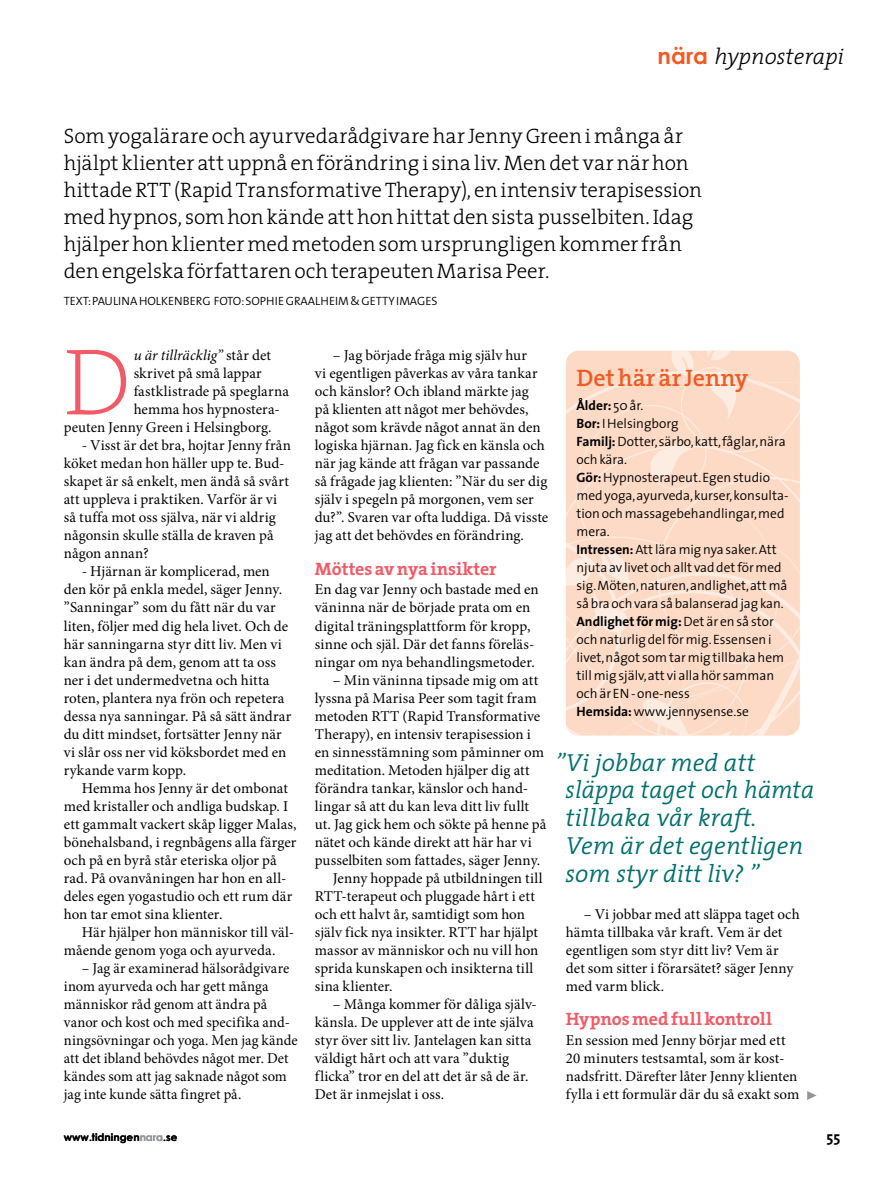
<style>
.page{position:relative;width:885px;height:1183px;background:#fff}
.page>*{position:absolute;margin:0;border:0;box-sizing:border-box;transform-origin:0 0}
.t1{font:200 94.95px "The Serif";color:#f15b67}
.t2{font:italic 300 24.75px/27.8px "The Serif";letter-spacing:.005em;color:#006f6d}
.t3{font:600 24px "The Serif";color:#f15a22}
.t4{font:italic 300 22.5px "The Serif";color:#000}
.t5{font:300 21px/27px "The Serif";color:#000}
.t6{font:700 18px "The Serif";letter-spacing:-.005em;color:#f15b67}
.t7{font:15px/18px "Minion Pro";letter-spacing:.005em;color:#000}
.t8{font:italic 15px "Minion Pro";letter-spacing:.005em;color:#000}
.t9{font:700 15px "The Sans";color:#000}
.t10{font:300 13.5px/18px "The Sans";color:#000}
.t11{font:300 12px "The Sans";color:#000}
.t12{font:700 10.5px "Century Gothic";color:#000}
.s1{font-family:"Century Gothic";font-weight:700;font-style:normal;color:#f15a22}
.s2{font-style:normal}
.s3{font-weight:700}
.s4{color:#939598}
</style>
<div class="page">
<svg style="left:807px;top:1091px;width:9px;height:8px"></svg>
<img style="left:566px;top:350px;width:233px;height:385px">
<h3 class="t4" style="left:657px;top:37px;width:188px"><span class="s1">nära</span> hypnosterapi</h3>
<p class="t5" style="left:64px;top:122px;width:639px">Som yogalärare och ayurvedarådgivare har Jenny Green i många år hjälpt klienter att uppnå en förändring i sina liv. Men det var när hon hittade RTT (Rapid Transformative Therapy), en intensiv terapisession med hypnos, som hon kände att hon hittat den sista pusselbiten. Idag hjälper hon klienter med metoden som ursprungligen kommer från den engelska författaren och terapeuten Marisa Peer.</p>
<p class="t11" style="left:64px;top:291px;width:375px">TEXT: PAULINA HOLKENBERG FOTO: SOPHIE GRAALHEIM &amp; GETTY IMAGES</p>
<h1 class="t1" style="left:64px;top:304px;width:69px">D</h1>
<p class="t8" style="left:134px;top:345px;width:139px">u är tillräcklig” <span class="s2">står det</span></p>
<p class="t7" style="left:134px;top:364px;width:130px">skrivet på små lappar</p>
<p class="t7" style="left:134px;top:382px;width:157px">fastklistrade på speglarna</p>
<p class="t7" style="left:134px;top:400px;width:148px">hemma hos hypnostera-</p>
<p class="t7" style="left:64px;top:418px;width:209px">peuten Jenny Green i Helsingborg.</p>
<p class="t7" style="left:64px;top:436px;width:229px;text-indent:18px">- Visst är det bra, hojtar Jenny från köket medan hon häller upp te. Bud&shy;skapet är så enkelt, men ändå så svårt att uppleva i praktiken. Varför är vi så tuffa mot oss själva, när vi aldrig någonsin skulle ställa de kraven på någon annan?</p>
<p class="t7" style="left:64px;top:562px;width:229px;text-indent:18px">- Hjärnan är komplicerad, men den kör på enkla medel, säger Jenny. ”Sanningar” som du fått när du var liten, följer med dig hela livet. Och de här sanningarna styr ditt liv. Men vi kan ändra på dem, genom att ta oss ner i det undermedvetna och hitta roten, plantera nya frön och repetera dessa nya sanningar. På så sätt ändrar du ditt mindset, fortsätter Jenny när vi slår oss ner vid köksbordet med en rykande varm kopp.</p>
<p class="t7" style="left:64px;top:778px;width:234px;text-indent:18px">Hemma hos Jenny är det ombonat med kristaller och andliga budskap. I ett gammalt vackert skåp ligger Malas, bönehalsband, i regnbågens alla färger och på en byrå står eteriska oljor på rad. På ovanvåningen har hon en all&shy;deles egen yogastudio och ett rum där hon tar emot sina klienter.</p>
<p class="t7" style="left:64px;top:922px;width:232px;text-indent:18px">Här hjälper hon människor till väl&shy;mående genom yoga och ayurveda.</p>
<p class="t7" style="left:64px;top:958px;width:235px;text-indent:18px">– Jag är examinerad hälsorådgivare inom ayurveda och har gett många människor råd genom att ändra på vanor och kost och med specifika and&shy;ningsövningar och yoga. Men jag kände att det ibland behövdes något mer. Det kändes som att jag saknade något som jag inte kunde sätta fingret på.</p>
<p class="t7" style="left:315px;top:346px;width:235px;text-indent:18px">– Jag började fråga mig själv hur<br>vi egentligen påverkas av våra tankar och känslor? Och ibland märkte jag<br>på klienten att något mer behövdes, något som krävde något annat än den logiska hjärnan. Jag fick en känsla och när jag kände att frågan var passande så frågade jag klienten: ”När du ser dig själv i spegeln på morgonen, vem ser du?”. Svaren var ofta luddiga. Då visste jag att det behövdes en förändring.</p>
<p class="t6" style="left:315px;top:553px;width:183px">Möttes av nya insikter</p>
<p class="t7" style="left:315px;top:580px;width:225px">En dag var Jenny och bastade med en väninna när de började prata om en digital träningsplattform för kropp, sinne och själ. Där det fanns föreläs&shy;ningar om nya behandlingsmetoder.</p>
<p class="t7" style="left:333px;top:670px;width:207px">– Min väninna tipsade mig om att</p>
<p class="t7" style="left:315px;top:688px;width:223px">lyssna på Marisa Peer som tagit fram</p>
<p class="t7" style="left:315px;top:706px;width:227px">metoden RTT (Rapid Transformative</p>
<p class="t7" style="left:315px;top:724px;width:217px">Therapy), en intensiv terapisession i</p>
<p class="t7" style="left:315px;top:742px;width:231px">en sinnesstämning som påminner om</p>
<p class="t7" style="left:315px;top:760px;width:216px">meditation. Metoden hjälper dig att</p>
<p class="t7" style="left:315px;top:778px;width:215px">förändra tankar, känslor och hand-</p>
<p class="t7" style="left:315px;top:796px;width:216px">lingar så att du kan leva ditt liv fullt</p>
<p class="t7" style="left:315px;top:814px;width:233px">ut. Jag gick hem och sökte på henne på</p>
<p class="t7" style="left:315px;top:832px;width:218px">nätet och kände direkt att här har vi</p>
<p class="t7" style="left:315px;top:850px;width:227px">pusselbiten som fattades, säger Jenny.</p>
<p class="t7" style="left:333px;top:868px;width:211px">Jenny hoppade på utbildningen till</p>
<p class="t7" style="left:315px;top:886px;width:221px">RTT-terapeut och pluggade hårt i ett</p>
<p class="t7" style="left:315px;top:904px;width:212px">och ett halvt år, samtidigt som hon</p>
<p class="t7" style="left:315px;top:922px;width:225px">själv fick nya insikter. RTT har hjälpt</p>
<p class="t7" style="left:315px;top:940px;width:225px">massor av människor och nu vill hon</p>
<p class="t7" style="left:315px;top:958px;width:220px">sprida kunskapen och insikterna till</p>
<p class="t7" style="left:315px;top:976px;width:79px">sina klienter.</p>
<p class="t7" style="left:315px;top:994px;width:223px;text-indent:18px">– Många kommer för dåliga själv&shy;känsla. De upplever att de inte själva styr över sitt liv. Jantelagen kan sitta väldigt hårt och att vara ”duktig flicka” tror en del att det är så de är.<br>Det är inmejslat i oss.</p>
<h3 class="t3" style="left:576px;top:358px;width:173px">Det här är Jenny</h3>
<p class="t10" style="left:576px;top:395px;width:213px"><span class="s3">Ålder:</span> 50 år.<br><span class="s3">Bor:</span> I Helsingborg<br><span class="s3">Familj:</span> Dotter, särbo, katt, fåglar, nära och kära.<br><span class="s3">Gör:</span> Hypnosterapeut. Egen studio med yoga, ayurveda, kurser, konsulta&shy;tion och massagebehandlingar, med mera.<br><span class="s3">Intressen:</span> Att lära mig nya saker. Att njuta av livet och allt vad det för med sig. Möten, naturen, andlighet, att må så bra och vara så balanserad jag kan.<br><span class="s3">Andlighet för mig:</span> Det är en så stor och naturlig del för mig. Essensen i livet, något som tar mig tillbaka hem till mig själv, att vi alla hör samman och är EN - one-ness<br><span class="s3">Hemsida:</span> www.jennysense.se</p>
<h2 class="t2" style="left:565px;top:747px;width:250px;text-indent:-10px">”Vi jobbar med att släppa taget och hämta tillbaka vår kraft.<br>Vem är det egentligen som styr ditt liv? ”</h2>
<p class="t7" style="left:566px;top:904px;width:235px;text-indent:18px">– Vi jobbar med att släppa taget och hämta tillbaka vår kraft. Vem är det egentligen som styr ditt liv? Vem är det som sitter i förarsätet? säger Jenny med varm blick.</p>
<p class="t6" style="left:566px;top:1003px;width:208px">Hypnos med full kontroll</p>
<p class="t7" style="left:566px;top:1030px;width:235px">En session med Jenny börjar med ett 20 minuters testsamtal, som är kost&shy;nadsfritt. Därefter låter Jenny klienten fylla i ett formulär där du så exakt som</p>
<p class="t12" style="left:64px;top:1130px;width:115px">www.tidningen<span class="s4">nara</span>.se</p>
<p class="t9" style="left:826px;top:1123px;width:15px">55</p>
</div>
